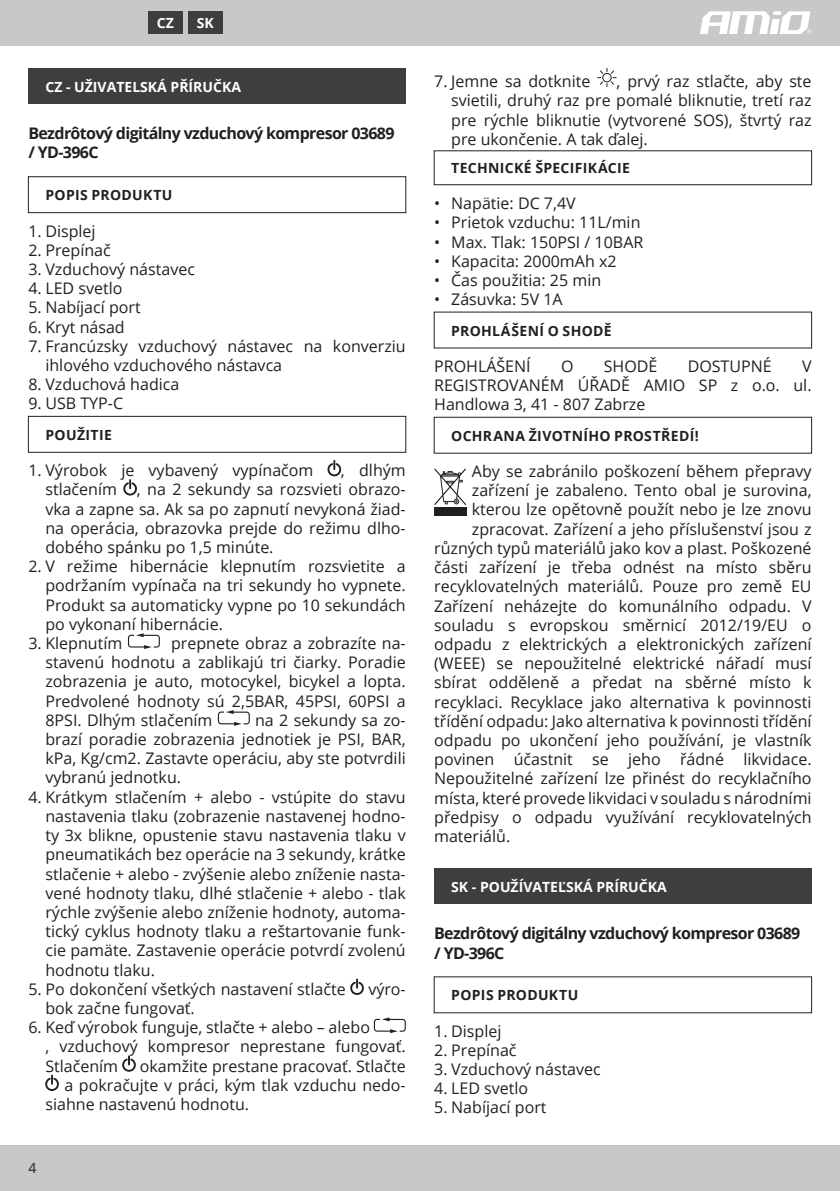
<style>
.page{position:relative;width:840px;height:1191px;background:#fff}
.page>*{position:absolute;margin:0;border:0;box-sizing:border-box;transform-origin:0 0}
.Tekst{font:16px/19.2px "Open Sans";color:#231f20;text-align:justify}
.Nazwa_produktu{font:700 16px/19.2px "Open Sans";letter-spacing:-.04em;color:#231f20}
.Nagłówek_ROZDZIAŁU{font:700 14px "Open Sans";letter-spacing:.025em;color:#231f20}
.Jezyk{font:700 14px "Open Sans";color:#fff}
.Jezyk_Ikona{font:700 14px "Open Sans";color:#fff}
.t1{font:14px "Open Sans";color:#231f20}
</style>
<div class="page">
<div style="left:0;top:0;width:839px;height:45px;background:#c7c8ca"></div>
<div style="left:0;top:1145px;width:839px;height:46px;background:#c7c8ca"></div>
<svg style="left:700px;top:11px;width:111px;height:23px"></svg>
<div style="left:28px;top:68px;width:377px;height:36px;background:#3e3e3f"></div>
<div style="left:28px;top:176px;width:378px;height:37px;border:1px solid #231f20"></div>
<div style="left:28px;top:416px;width:378px;height:37px;border:1px solid #231f20"></div>
<svg style="left:327px;top:460px;width:14px;height:16px"></svg>
<svg style="left:123px;top:479px;width:14px;height:17px"></svg>
<svg style="left:127px;top:633px;width:33px;height:16px"></svg>
<svg style="left:217px;top:710px;width:33px;height:16px"></svg>
<svg style="left:350px;top:978px;width:14px;height:17px"></svg>
<svg style="left:373px;top:1017px;width:33px;height:16px"></svg>
<svg style="left:122px;top:1055px;width:14px;height:17px"></svg>
<svg style="left:45px;top:1074px;width:14px;height:17px"></svg>
<div style="left:433px;top:150px;width:378px;height:35px;border:1px solid #231f20"></div>
<div style="left:433px;top:417px;width:378px;height:37px;border:1px solid #231f20"></div>
<div style="left:434px;top:868px;width:377px;height:36px;background:#3e3e3f"></div>
<svg style="left:597px;top:68px;width:20px;height:20px"></svg>
<svg style="left:434px;top:468px;width:32px;height:37px"></svg>
<div style="left:434px;top:507px;width:32px;height:8px;background:#231f20"></div>
<div style="left:148px;top:11px;width:34px;height:23px;background:#3e3e3f"></div>
<div style="left:188px;top:11px;width:34px;height:23px;background:#3e3e3f"></div>
<p class="Jezyk_Ikona" style="left:157px;top:13px;width:19px">CZ</p>
<p class="Jezyk_Ikona" style="left:197px;top:13px;width:19px">SK</p>
<p class="Jezyk" style="left:45px;top:77px;width:197px">CZ - UŽIVATELSKÁ PŘÍRUČKA</p>
<p class="Nazwa_produktu" style="left:28px;top:123px;width:367px">Bezdrôtový digitálny vzduchový kompresor 03689 / YD-396C</p>
<p class="Nagłówek_ROZDZIAŁU" style="left:45px;top:185px;width:128px">POPIS PRODUKTU</p>
<p class="Tekst" style="left:28px;top:221px;width:69px">1. Displej</p>
<p class="Tekst" style="left:28px;top:240px;width:84px">2. Prepínač</p>
<p class="Tekst" style="left:28px;top:259px;width:168px">3. Vzduchový nástavec</p>
<p class="Tekst" style="left:28px;top:278px;width:96px">4. LED svetlo</p>
<p class="Tekst" style="left:28px;top:297px;width:114px">5. Nabíjací port</p>
<p class="Tekst" style="left:28px;top:317px;width:98px">6. Kryt násad</p>
<p class="Tekst" style="left:45px;top:336px;width:362px;text-indent:-17px">7. Francúzsky vzduchový nástavec na konverziu ihlového vzduchového nástavca</p>
<p class="Tekst" style="left:28px;top:374px;width:152px">8. Vzduchová hadica</p>
<p class="Tekst" style="left:28px;top:393px;width:96px">9. USB TYP-C</p>
<p class="Nagłówek_ROZDZIAŁU" style="left:45px;top:425px;width:68px">POUŽITIE</p>
<p class="Tekst" style="left:28px;top:460px;width:286px">1. Výrobok je vybavený vypínačom</p>
<p class="Tekst" style="left:45px;top:460px;width:362px;text-indent:295px">, dlhým stlačením , na 2 sekundy sa rozsvieti obrazo&shy;vka a zapne sa. Ak sa po zapnutí nevykoná žiad&shy;na operácia, obrazovka prejde do režimu dlho&shy;dobého spánku po 1,5 minúte.</p>
<p class="Tekst" style="left:45px;top:556px;width:362px;text-indent:-17px">2. V režime hibernácie klepnutím rozsvietite a podržaním vypínača na tri sekundy ho vypnete.<br>Produkt sa automaticky vypne po 10 sekundách po vykonaní hibernácie.</p>
<p class="Tekst" style="left:28px;top:633px;width:95px">3. Klepnutím</p>
<p class="Tekst" style="left:45px;top:633px;width:362px;text-indent:125px">prepnete obraz a zobrazíte na&shy;stavenú hodnotu a zablikajú tri čiarky. Poradie zobrazenia je auto, motocykel, bicykel a lopta.<br>Predvolené hodnoty sú 2,5BAR, 45PSI, 60PSI a 8PSI. Dlhým stlačením</p>
<p class="Tekst" style="left:45px;top:710px;width:362px;text-indent:210px">na 2 sekundy sa zo&shy;brazí poradie zobrazenia jednotiek je PSI, BAR, kPa, Kg/cm2. Zastavte operáciu, aby ste potvrdili vybranú jednotku.</p>
<p class="Tekst" style="left:45px;top:787px;width:362px;text-indent:-17px">4. Krátkym stlačením + alebo - vstúpite do stavu nastavenia tlaku (zobrazenie nastavenej hodno&shy;ty 3x blikne, opustenie stavu nastavenia tlaku v pneumatikách bez operácie na 3 sekundy, krátke stlačenie + alebo - zvýšenie alebo zníženie nasta&shy;vené hodnoty tlaku, dlhé stlačenie + alebo - tlak rýchle zvýšenie alebo zníženie hodnoty, automa&shy;tický cyklus hodnoty tlaku a reštartovanie funk&shy;cie pamäte. Zastavenie operácie potvrdí zvolenú hodnotu tlaku.</p>
<p class="Tekst" style="left:28px;top:979px;width:319px">5. Po dokončení všetkých nastavení stlačte</p>
<p class="Tekst" style="left:368px;top:979px;width:39px">výro-</p>
<p class="Tekst" style="left:45px;top:998px;width:151px">bok začne fungovať.</p>
<p class="Tekst" style="left:45px;top:1017px;width:362px;text-align:left;text-indent:-17px">6. Keď výrobok funguje, stlačte + alebo – alebo<br>, vzduchový kompresor neprestane fungovať.<br>Stlačením</p>
<p class="Tekst" style="left:140px;top:1055px;width:267px">okamžite prestane pracovať. Stlačte</p>
<p class="Tekst" style="left:64px;top:1075px;width:343px">a pokračujte v práci, kým tlak vzduchu nedo-</p>
<p class="Tekst" style="left:45px;top:1094px;width:205px">siahne nastavenú hodnotu.</p>
<p class="t1" style="left:28px;top:1158px;width:10px">4</p>
<p class="Tekst" style="left:451px;top:71px;width:362px;text-indent:165px">, prvý raz stlačte, aby ste svietili, druhý raz pre pomalé bliknutie, tretí raz pre rýchle bliknutie (vytvorené SOS), štvrtý raz pre ukončenie. A tak ďalej.</p>
<p class="Nagłówek_ROZDZIAŁU" style="left:451px;top:158px;width:180px">TECHNICKÉ ŠPECIFIKÁCIE</p>
<p class="Tekst" style="left:434px;top:193px;width:143px">• Napätie: DC 7,4V</p>
<p class="Tekst" style="left:434px;top:212px;width:208px">• Prietok vzduchu: 11L/min</p>
<p class="Tekst" style="left:434px;top:232px;width:210px">• Max. Tlak: 150PSI / 10BAR</p>
<p class="Tekst" style="left:434px;top:251px;width:184px">• Kapacita: 2000mAh x2</p>
<p class="Tekst" style="left:434px;top:270px;width:168px">• Čas použitia: 25 min</p>
<p class="Tekst" style="left:434px;top:289px;width:130px">• Zásuvka: 5V 1A</p>
<p class="Nagłówek_ROZDZIAŁU" style="left:451px;top:321px;width:162px">PROHLÁŠENÍ O SHODĚ</p>
<p class="Tekst" style="left:434px;top:356px;width:98px">PROHLÁŠENÍ</p>
<p class="Tekst" style="left:560px;top:356px;width:14px">O</p>
<p class="Tekst" style="left:603px;top:356px;width:55px">SHODĚ</p>
<p class="Tekst" style="left:687px;top:356px;width:85px">DOSTUPNÉ</p>
<p class="Tekst" style="left:434px;top:71px;width:158px">7. Jemne sa dotknite</p>
<p class="Tekst" style="left:434px;top:356px;width:379px;text-indent:367px">V REGISTROVANÉM ÚŘADĚ AMIO SP z o.o. ul.<br>Handlowa 3, 41 - 807 Zabrze</p>
<p class="Nagłówek_ROZDZIAŁU" style="left:451px;top:426px;width:249px">OCHRANA ŽIVOTNÍHO PROSTŘEDÍ!</p>
<p class="Tekst" style="left:471px;top:461px;width:341px">Aby se zabránilo poškození během přepravy</p>
<p class="Tekst" style="left:471px;top:480px;width:341px">zařízení je zabaleno. Tento obal je surovina,</p>
<p class="Tekst" style="left:471px;top:499px;width:341px">kterou lze opětovně použít nebo je lze znovu</p>
<p class="Tekst" style="left:471px;top:519px;width:341px">zpracovat. Zařízení a jeho příslušenství jsou z</p>
<p class="Tekst" style="left:434px;top:538px;width:379px">různých typů materiálů jako kov a plast. Poškozené</p>
<p class="Tekst" style="left:434px;top:557px;width:379px">části zařízení je třeba odnést na místo sběru</p>
<p class="Tekst" style="left:434px;top:576px;width:379px">recyklovatelných materiálů. Pouze pro země EU</p>
<p class="Tekst" style="left:434px;top:595px;width:379px">Zařízení neházejte do komunálního odpadu. V</p>
<p class="Tekst" style="left:434px;top:615px;width:379px">souladu s evropskou směrnicí 2012/19/EU o</p>
<p class="Tekst" style="left:434px;top:634px;width:379px">odpadu z elektrických a elektronických zařízení</p>
<p class="Tekst" style="left:434px;top:653px;width:379px">(WEEE) se nepoužitelné elektrické nářadí musí</p>
<p class="Tekst" style="left:434px;top:672px;width:379px">sbírat odděleně a předat na sběrné místo k</p>
<p class="Tekst" style="left:434px;top:691px;width:379px">recyklaci. Recyklace jako alternativa k povinnosti</p>
<p class="Tekst" style="left:434px;top:711px;width:379px">třídění odpadu: Jako alternativa k povinnosti třídění</p>
<p class="Tekst" style="left:434px;top:730px;width:379px">odpadu po ukončení jeho používání, je vlastník</p>
<p class="Tekst" style="left:434px;top:749px;width:379px">povinen účastnit se jeho řádné likvidace.</p>
<p class="Tekst" style="left:434px;top:768px;width:379px">Nepoužitelné zařízení lze přinést do recyklačního</p>
<p class="Tekst" style="left:434px;top:787px;width:379px">místa, které provede likvidaci v souladu s národními</p>
<p class="Tekst" style="left:434px;top:807px;width:379px">předpisy o odpadu využívání recyklovatelných</p>
<p class="Tekst" style="left:434px;top:826px;width:77px">materiálů.</p>
<p class="Jezyk" style="left:451px;top:876px;width:217px">SK - POUŽÍVATEĽSKÁ PRÍRUČKA</p>
<p class="Nazwa_produktu" style="left:434px;top:923px;width:367px">Bezdrôtový digitálny vzduchový kompresor 03689 / YD-396C</p>
<p class="Nagłówek_ROZDZIAŁU" style="left:451px;top:985px;width:128px">POPIS PRODUKTU</p>
<p class="Tekst" style="left:434px;top:1020px;width:69px">1. Displej</p>
<p class="Tekst" style="left:434px;top:1040px;width:84px">2. Prepínač</p>
<p class="Tekst" style="left:434px;top:1059px;width:168px">3. Vzduchový nástavec</p>
<p class="Tekst" style="left:434px;top:1078px;width:96px">4. LED svetlo</p>
<p class="Tekst" style="left:434px;top:1097px;width:114px">5. Nabíjací port</p>
</div>
